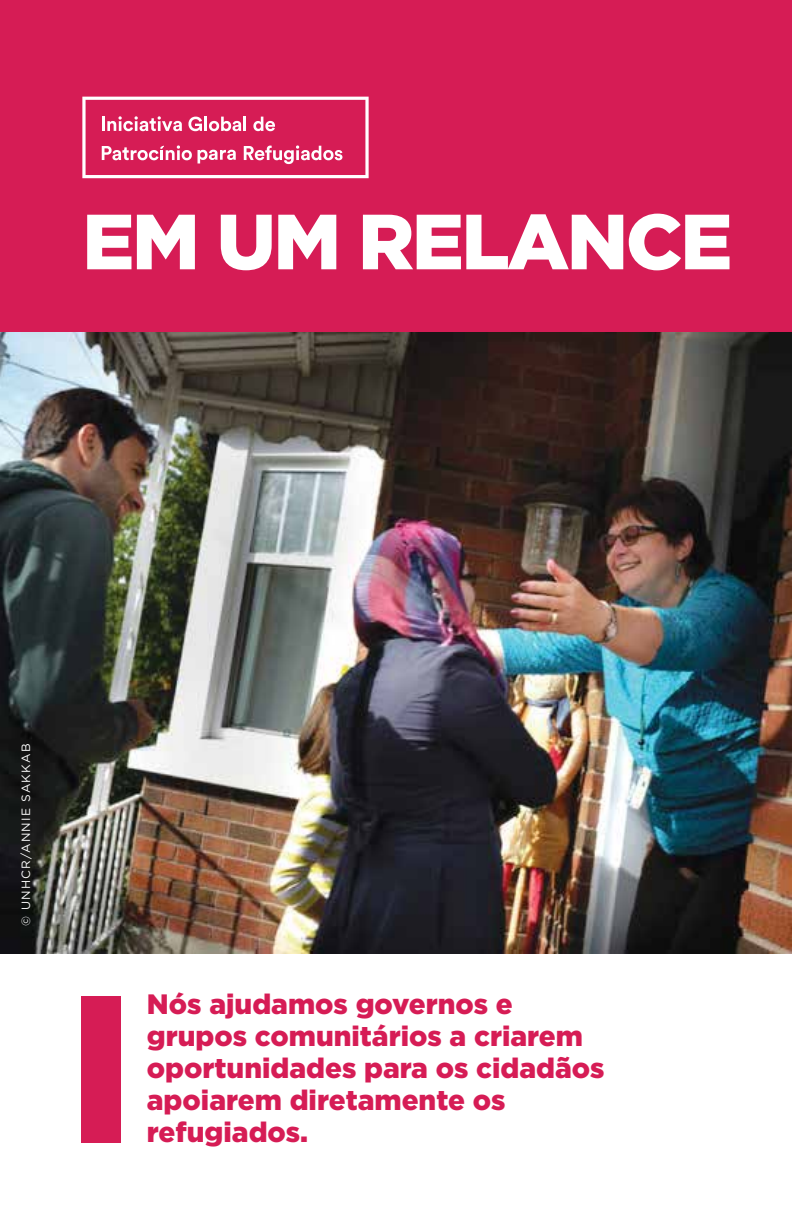
<style>
.page{position:relative;width:792px;height:1224px;background:#fff}
.page>*{position:absolute;margin:0;border:0;box-sizing:border-box;transform-origin:0 0}
.t1{font:900 78px "Gotham";letter-spacing:-.03em;color:#fff}
.t2{font:900 28px/32px "Gotham";color:#d61c55}
.t3{font:12px "Gotham";letter-spacing:.1em;color:#fff}
</style>
<div class="page">
<img style="left:0;top:331px;width:792px;height:623px">
<div style="left:0;top:0;width:792px;height:331px;background:#d61c55"></div>
<div style="left:81px;top:997px;width:40px;height:146px;background:#d61c55"></div>
<svg style="left:82px;top:97px;width:287px;height:81px"></svg>
<h1 class="t1" style="left:82px;top:197px;width:652px">EM UM RELANCE</h1>
<p class="t3" style="left:19px;top:926px;width:184px;rotate:-90deg">© UNHCR/ANNIE SAKKAB</p>
<p class="t2" style="left:147px;top:987px;width:459px">Nós ajudamos governos e grupos comunitários a criarem oportunidades para os cidadãos apoiarem diretamente os refugiados.</p>
</div>
